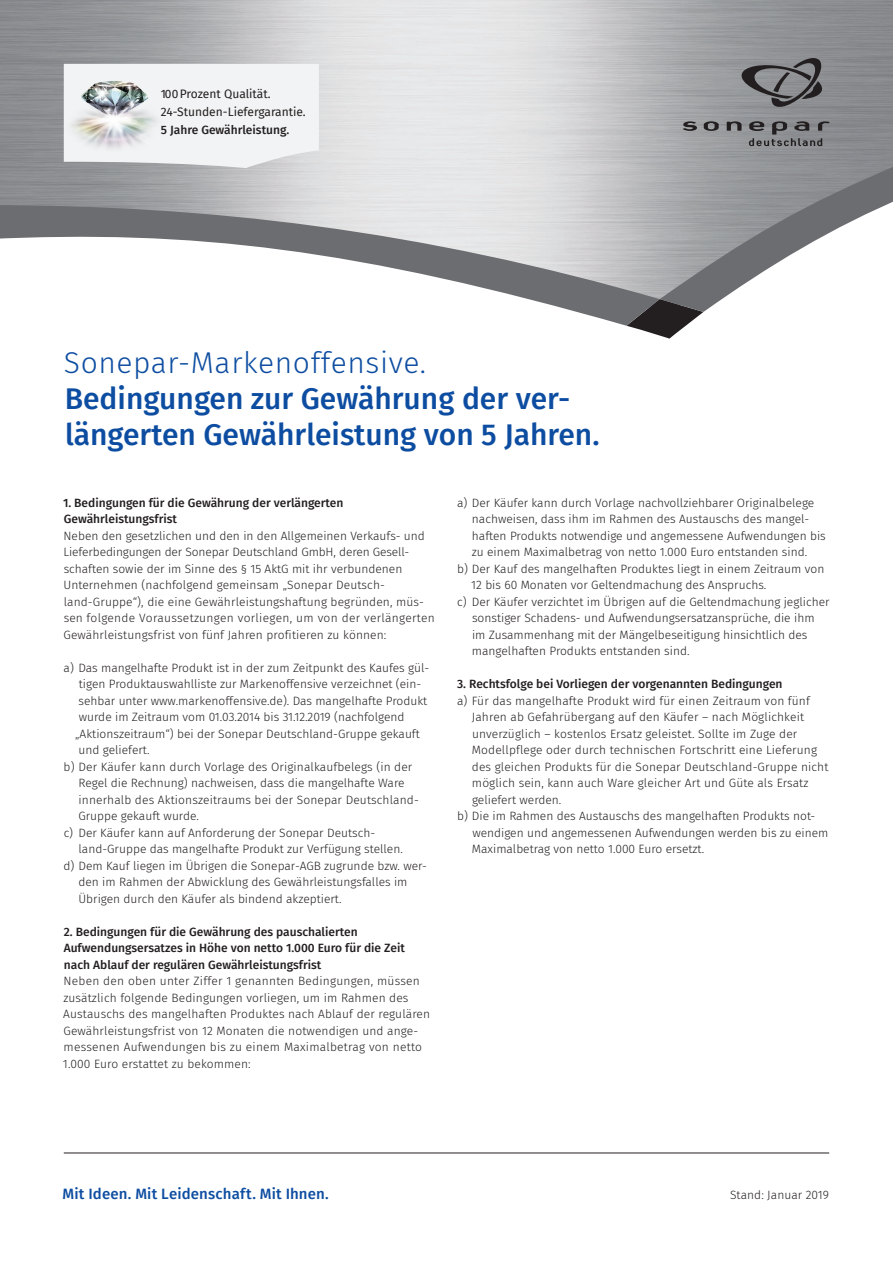
<style>
.page{position:relative;width:893px;height:1263px;background:#fff}
.page>*{position:absolute;margin:0;border:0;box-sizing:border-box;transform-origin:0 0}
.t1{font:500 30px/36px "Fira Sans";color:#0d4da1}
.t2{font:300 30px "Fira Sans";letter-spacing:.02em;color:#0d4da1}
.t3{font:500 15px "Fira Sans";letter-spacing:.01em;color:#0d4da1}
.Fließtext{font:300 12px/16.5px "Fira Sans";color:#231f20}
.Fließtext_Headline{font:500 12px/16.5px "Fira Sans";color:#231f20}
.t4{font:12px "Fira Sans";color:#231f20}
</style>
<div class="page">
<hr style="left:64px;top:1152px;width:765px;height:1px;background:#231f20">
<svg style="left:628px;top:326px;width:58px;height:13px"></svg>
<svg style="left:0;top:162px;width:893px;height:164px"></svg>
<svg style="left:704px;top:121px;width:15px;height:10px"></svg>
<svg style="left:727px;top:121px;width:15px;height:10px"></svg>
<svg style="left:683px;top:121px;width:14px;height:10px"></svg>
<svg style="left:749px;top:121px;width:81px;height:25px;background:#717174"></svg>
<svg style="left:740px;top:56px;width:85px;height:54px;background:#737376"></svg>
<svg style="left:64px;top:64px;width:255px;height:104px"></svg>
<img style="left:64px;top:78px;width:112px;height:84px">
<p class="t4" style="left:161px;top:84px;width:111px">100Prozent Qualität.</p>
<p class="t4" style="left:161px;top:102px;width:146px">24-Stunden-Liefergarantie.</p>
<p class="Fließtext_Headline" style="left:161px;top:120px;width:130px">5 Jahre Gewährleistung.</p>
<p class="t2" style="left:64px;top:341px;width:364px">Sonepar-Markenoffensive.</p>
<p class="t1" style="left:65px;top:378px;width:536px">Bedingungen zur Gewährung der ver&shy;längerten Gewährleistung von 5 Jahren.</p>
<p class="Fließtext_Headline" style="left:63px;top:494px;width:282px">1. Bedingungen für die Gewährung der verlängerten<br>Gewährleistungsfrist</p>
<p class="Fließtext" style="left:64px;top:527px;width:373px">Neben den gesetzlichen und den in den Allgemeinen Verkaufs- und Lieferbedingungen der Sonepar Deutschland GmbH, deren Gesell&shy;schaften sowie der im Sinne des § 15 AktG mit ihr verbundenen Unternehmen (nachfolgend gemeinsam „Sonepar Deutsch&shy;land-Gruppe“), die eine Gewährleistungshaftung begründen, müs&shy;sen folgende Voraussetzungen vorliegen, um von der verlängerten Gewährleistungsfrist von fünf Jahren profitieren zu können:</p>
<p class="Fließtext" style="left:64px;top:659px;width:367px">a) Das mangelhafte Produkt ist in der zum Zeitpunkt des Kaufes gül-</p>
<p class="Fließtext" style="left:79px;top:676px;width:344px">tigen Produktauswahlliste zur Markenoffensive verzeichnet (ein-</p>
<p class="Fließtext" style="left:79px;top:692px;width:350px">sehbar unter www.markenoffensive.de). Das mangelhafte Produkt</p>
<p class="Fließtext" style="left:79px;top:709px;width:327px">wurde im Zeitraum vom 01.03.2014 bis 31.12.2019 (nachfolgend</p>
<p class="Fließtext" style="left:75px;top:725px;width:346px">„Aktionszeitraum“) bei der Sonepar Deutschland-Gruppe gekauft</p>
<p class="Fließtext" style="left:79px;top:742px;width:72px">und geliefert.</p>
<p class="Fließtext" style="left:78px;top:758px;width:342px;text-indent:-15px">b) Der Käufer kann durch Vorlage des Originalkaufbelegs (in der Regel die Rechnung) nachweisen, dass die mangelhafte Ware innerhalb des Aktionszeitraums bei der Sonepar Deutschland-Gruppe gekauft wurde.</p>
<p class="Fließtext" style="left:79px;top:824px;width:326px;text-indent:-15px">c) Der Käufer kann auf Anforderung der Sonepar Deutsch&shy;land-Gruppe das mangelhafte Produkt zur Verfügung stellen.</p>
<p class="Fließtext" style="left:78px;top:857px;width:350px;text-indent:-15px">d) Dem Kauf liegen im Übrigen die Sonepar-AGB zugrunde bzw. wer&shy;den im Rahmen der Abwicklung des Gewährleistungsfalles im<br>Übrigen durch den Käufer als bindend akzeptiert.</p>
<p class="Fließtext_Headline" style="left:64px;top:923px;width:343px">2. Bedingungen für die Gewährung des pauschalierten<br>Aufwendungsersatzes in Höhe von netto 1.000 Euro für die Zeit nach Ablauf der regulären Gewährleistungsfrist</p>
<p class="Fließtext" style="left:63px;top:973px;width:369px">Neben den oben unter Ziffer 1 genannten Bedingungen, müssen zusätzlich folgende Bedingungen vorliegen, um im Rahmen des Austauschs des mangelhaften Produktes nach Ablauf der regulären Gewährleistungsfrist von 12 Monaten die notwendigen und ange&shy;messenen Aufwendungen bis zu einem Maximalbetrag von netto 1.000 Euro erstattet zu bekommen:</p>
<p class="Fließtext" style="left:472px;top:494px;width:356px;text-indent:-15px">a) Der Käufer kann durch Vorlage nachvollziehbarer Originalbelege nachweisen, dass ihm im Rahmen des Austauschs des mangel&shy;haften Produkts notwendige und angemessene Aufwendungen bis zu einem Maximalbetrag von netto 1.000 Euro entstanden sind.</p>
<p class="Fließtext" style="left:471px;top:560px;width:355px;text-indent:-14px">b) Der Kauf des mangelhaften Produktes liegt in einem Zeitraum von<br>12 bis 60 Monaten vor Geltendmachung des Anspruchs.</p>
<p class="Fließtext" style="left:472px;top:593px;width:359px;text-indent:-15px">c) Der Käufer verzichtet im Übrigen auf die Geltendmachung jeglicher sonstiger Schadens- und Aufwendungsersatzansprüche, die ihm im Zusammenhang mit der Mängelbeseitigung hinsichtlich des mangelhaften Produkts entstanden sind.</p>
<p class="Fließtext_Headline" style="left:457px;top:675px;width:327px">3. Rechtsfolge bei Vorliegen der vorgenannten Bedingungen</p>
<p class="Fließtext" style="left:472px;top:692px;width:358px;text-indent:-15px">a) Für das mangelhafte Produkt wird für einen Zeitraum von fünf Jahren ab Gefahrübergang auf den Käufer – nach Möglichkeit unverzüglich – kostenlos Ersatz geleistet. Sollte im Zuge der Modellpflege oder durch technischen Fortschritt eine Lieferung des gleichen Produkts für die Sonepar Deutschland-Gruppe nicht möglich sein, kann auch Ware gleicher Art und Güte als Ersatz geliefert werden.</p>
<p class="Fließtext" style="left:472px;top:808px;width:358px;text-indent:-15px">b) Die im Rahmen des Austauschs des mangelhaften Produkts not&shy;wendigen und angemessenen Aufwendungen werden bis zu einem<br>Maximalbetrag von netto 1.000 Euro ersetzt.</p>
<p class="t3" style="left:63px;top:1182px;width:268px">Mit Ideen. Mit Leidenschaft. Mit Ihnen.</p>
<p class="Fließtext" style="left:730px;top:1187px;width:101px">Stand: Januar 2019</p>
</div>
